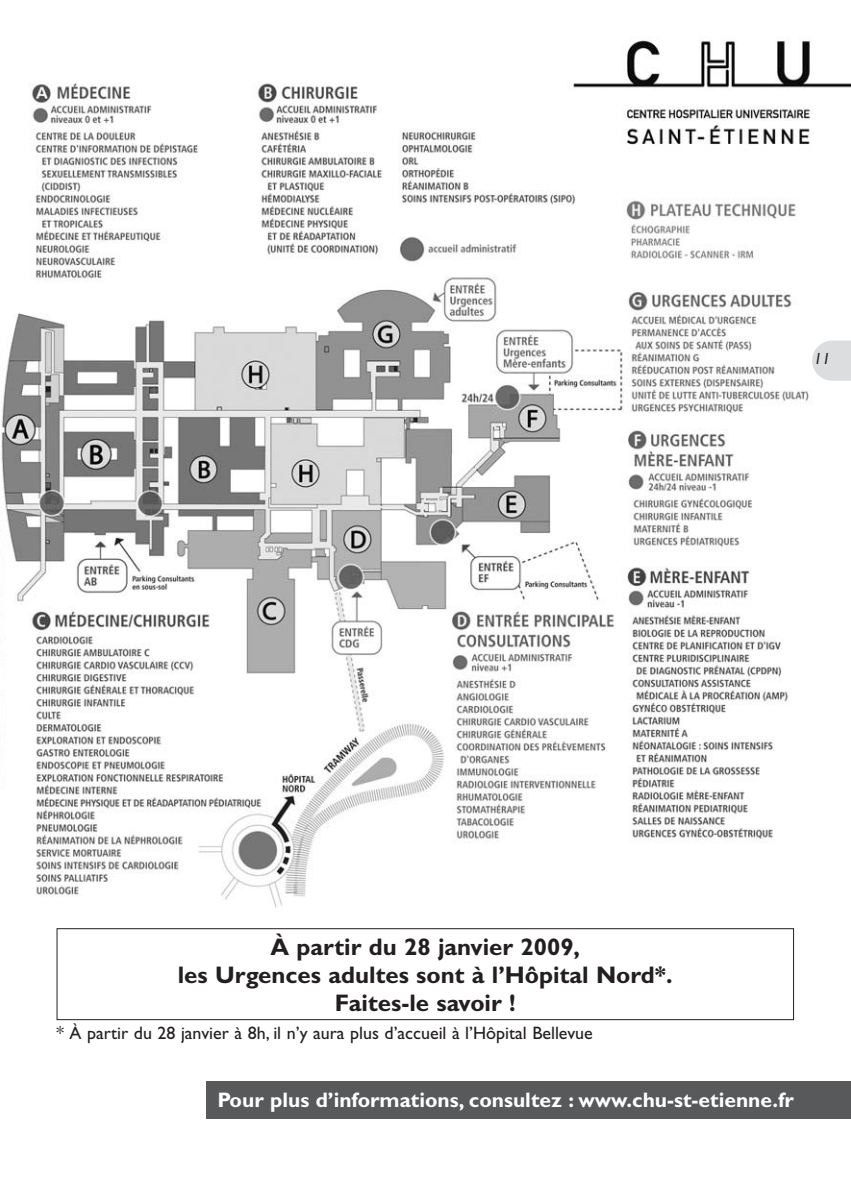
<style>
.page{position:relative;width:851px;height:1191px;background:#fff}
.page>*{position:absolute;margin:0;border:0;box-sizing:border-box;transform-origin:0 0}
.t1{font:700 24px/28px "Gill Sans";color:#231f20;text-align:center}
.t2{font:700 21px "Gill Sans";color:#fff}
.t3{font:18px "Gill Sans";color:#231f20}
.t4{font:italic 16px "Gill Sans";color:#231f20}
</style>
<div class="page">
<img style="left:0;top:40px;width:850px;height:981px">
<svg style="left:812px;top:340px;width:38px;height:41px;background:#e0e1e2"></svg>
<div style="left:206px;top:1081px;width:644px;height:38px;background:#58595b"></div>
<div style="left:56px;top:928px;width:738px;height:92px;border:1px solid #231f20"></div>
<p class="t4" style="left:813px;top:353px;width:18px">11</p>
<p class="t1" style="left:178px;top:936px;width:496px">À partir du 28 janvier 2009,<br>les Urgences adultes sont à l’Hôpital Nord*.<br>Faites-le savoir !</p>
<p class="t3" style="left:56px;top:1027px;width:537px">* À partir du 28 janvier à 8h, il n’y aura plus d’accueil à l’Hôpital Bellevue</p>
<p class="t2" style="left:217px;top:1092px;width:578px">Pour plus d’informations, consultez : www.chu-st-etienne.fr</p>
</div>
